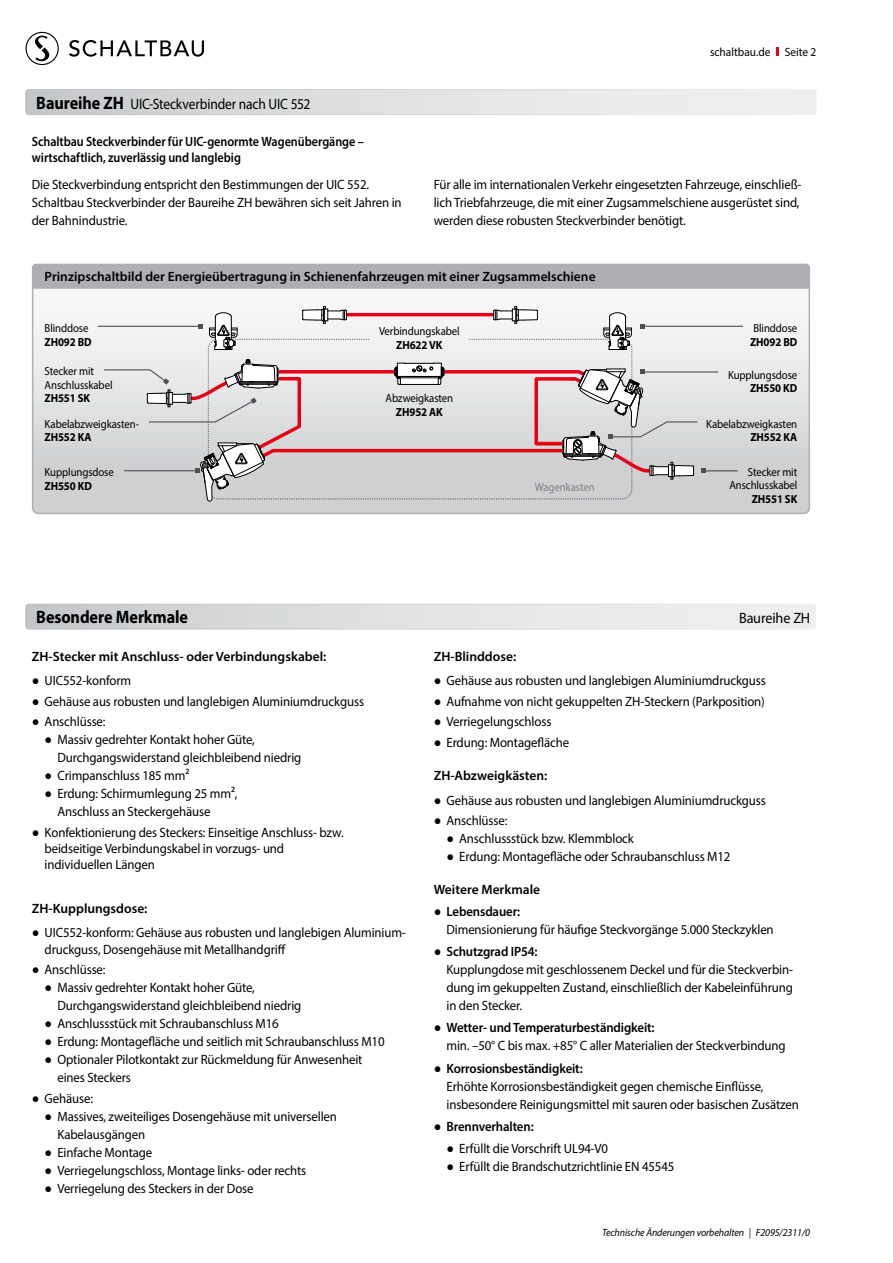
<style>
.page{position:relative;width:893px;height:1263px;background:#fff}
.page>*{position:absolute;margin:0;border:0;box-sizing:border-box;transform-origin:0 0}
.t1{font:700 18px "Myriad Pro";letter-spacing:-.005em;color:#000;scale:.9 1}
.t2{font:15px "Myriad Pro";letter-spacing:-.01em;color:#000;scale:.9 1}
.t3{font:15px "Myriad Pro";letter-spacing:-.01em;color:#000;scale:.95 1}
.t4{font:13.5px/18px "Myriad Pro";letter-spacing:-.01em;color:#000;scale:.95 1}
.t5{font:600 13.5px "Myriad Pro";color:#000}
.t6{font:600 13.5px/16.2px "Myriad Pro";color:#000;scale:.9 1}
.t7{font:600 13.5px "Myriad Pro";color:#000;scale:.95 1}
.t8{font:12px "Myriad Pro";color:#000;scale:.95 1}
.t9{font:11.7px/13.5px "Myriad Pro";letter-spacing:-.01em;color:#000;scale:.92 1}
.t10{font:700 11.7px "Myriad Pro";letter-spacing:-.01em;color:#000;scale:.92 1}
.t11{font:11.7px "Myriad Pro";letter-spacing:-.01em;color:#818084;scale:.92 1}
.t12{font:italic 10.5px "Myriad Pro";letter-spacing:-.01em;color:#000;scale:.95 1}
.s1{font-weight:700;font-size:18px}
.s2{font-family:"Arial"}
.s3{font-weight:600}
.s4{font-family:"Arial";font-weight:400}
</style>
<div class="page">
<svg style="left:26px;top:32px;width:33px;height:33px"></svg>
<svg style="left:69px;top:40px;width:135px;height:17px"></svg>
<svg style="left:32px;top:289px;width:778px;height:226px"></svg>
<svg style="left:31px;top:263px;width:780px;height:26px;background:#b1b2b5"></svg>
<hr style="left:321px;top:313px;width:194px;height:3px;background:#e60012">
<svg style="left:302px;top:306px;width:45px;height:18px"></svg>
<svg style="left:493px;top:306px;width:45px;height:18px"></svg>
<svg style="left:209px;top:312px;width:29px;height:40px"></svg>
<svg style="left:603px;top:312px;width:29px;height:38px"></svg>
<hr style="left:643px;top:326px;width:100px;height:1px;background:#504f53">
<svg style="left:640px;top:324px;width:5px;height:4px"></svg>
<hr style="left:98px;top:326px;width:102px;height:1px;background:#504f53">
<svg style="left:198px;top:324px;width:4px;height:4px"></svg>
<hr style="left:643px;top:371px;width:75px;height:2px;background:#504f53">
<hr style="left:703px;top:470px;width:35px;height:1px;background:#504f53">
<svg style="left:103px;top:359px;width:602px;height:143px;background:#d3cbcd"></svg>
<svg style="left:776px;top:48px;width:3px;height:8px"></svg>
<svg style="left:28px;top:91px;width:786px;height:22px;background:#dee0e1"></svg>
<div style="left:26px;top:89px;width:790px;height:26px;border:1px solid #fff;border-radius:3px"></div>
<svg style="left:26px;top:604px;width:788px;height:25px;background:#dee0e1"></svg>
<div style="left:26px;top:604px;width:790px;height:25px;border:1px solid #fff;border-radius:3px"></div>
<p class="t2" style="left:36px;top:95px;width:306px"><span class="s1">Baureihe ZH</span> UIC-Steckverbinder nach UIC 552</p>
<p class="t6" style="left:32px;top:133px;width:370px">Schaltbau Steckverbinder für UIC-genormte Wagenübergänge – wirtschaftlich, zuverlässig und langlebig</p>
<p class="t4" style="left:32px;top:175px;width:391px">Die Steckverbindung entspricht den Bestimmungen der UIC 552.<br>Schaltbau Steckverbinder der Baureihe ZH bewähren sich seit Jahren in der Bahnindustrie.</p>
<p class="t8" style="left:710px;top:45px;width:114px">schaltbau.de Seite 2</p>
<p class="t4" style="left:434px;top:175px;width:389px">Für alle im internationalen Verkehr eingesetzten Fahrzeuge, einschließ&shy;lich Triebfahrzeuge, die mit einer Zugsammelschiene ausgerüstet sind, werden diese robusten Steckverbinder benötigt.</p>
<p class="t5" style="left:45px;top:268px;width:552px">Prinzipschaltbild der Energieübertragung in Schienenfahrzeugen mit einer Zugsammelschiene</p>
<p class="t9" style="left:45px;top:321px;width:49px">Blinddose</p>
<p class="t10" style="left:45px;top:334px;width:53px">ZH092 BD</p>
<p class="t9" style="left:45px;top:364px;width:75px">Stecker mit<br>Anschlusskabel</p>
<p class="t10" style="left:45px;top:391px;width:51px">ZH551 SK</p>
<p class="t9" style="left:45px;top:417px;width:104px">Kabelabzweigkasten-</p>
<p class="t10" style="left:45px;top:430px;width:53px">ZH552 KA</p>
<p class="t9" style="left:45px;top:465px;width:77px">Kupplungsdose</p>
<p class="t10" style="left:45px;top:478px;width:53px">ZH550 KD</p>
<p class="t9" style="left:379px;top:324px;width:89px">Verbindungskabel</p>
<p class="t10" style="left:396px;top:337px;width:52px">ZH622 VK</p>
<p class="t9" style="left:385px;top:392px;width:75px">Abzweigkasten</p>
<p class="t10" style="left:396px;top:404px;width:52px">ZH952 AK</p>
<p class="t11" style="left:535px;top:480px;width:67px">Wagenkasten</p>
<p class="t9" style="left:753px;top:321px;width:49px">Blinddose</p>
<p class="t10" style="left:750px;top:334px;width:53px">ZH092 BD</p>
<p class="t9" style="left:728px;top:368px;width:77px">Kupplungsdose</p>
<p class="t10" style="left:750px;top:380px;width:53px">ZH550 KD</p>
<p class="t9" style="left:706px;top:417px;width:101px">Kabelabzweigkasten</p>
<p class="t10" style="left:750px;top:430px;width:53px">ZH552 KA</p>
<p class="t9" style="left:729px;top:465px;width:75px;text-align:right">Stecker mit<br>Anschlusskabel</p>
<p class="t10" style="left:752px;top:491px;width:51px">ZH551 SK</p>
<h1 class="t1" style="left:36px;top:605px;width:170px">Besondere Merkmale</h1>
<p class="t3" style="left:739px;top:609px;width:76px">Baureihe ZH</p>
<p class="t5" style="left:32px;top:648px;width:296px">ZH-Stecker mit Anschluss- oder Verbindungskabel:</p>
<p class="t4" style="left:32px;top:672px;width:106px"><span class="s2">●</span> UIC552-konform</p>
<p class="t4" style="left:32px;top:692px;width:351px"><span class="s2">●</span> Gehäuse aus robusten und langlebigen Aluminiumdruckguss</p>
<p class="t4" style="left:32px;top:713px;width:79px"><span class="s2">●</span> Anschlüsse:</p>
<p class="t4" style="left:57px;top:731px;width:258px;text-indent:-13px"><span class="s2">●</span> Massiv gedrehter Kontakt hoher Güte,<br>Durchgangswiderstand gleichbleibend niedrig</p>
<p class="t4" style="left:45px;top:767px;width:154px"><span class="s2">●</span> Crimpanschluss 185 mm²</p>
<p class="t4" style="left:57px;top:785px;width:191px;text-indent:-13px"><span class="s2">●</span> Erdung: Schirmumlegung 25 mm²,<br>Anschluss an Steckergehäuse</p>
<p class="t4" style="left:45px;top:824px;width:316px;line-height:16.2px;text-indent:-13px"><span class="s2">●</span> Konfektionierung des Steckers: Einseitige Anschluss- bzw. beidseitige Verbindungskabel in vorzugs- und individuellen Längen</p>
<p class="t5" style="left:32px;top:899px;width:117px">ZH-Kupplungsdose:</p>
<p class="t4" style="left:45px;top:924px;width:382px;line-height:16.2px;text-indent:-13px"><span class="s2">●</span> UIC552-konform: Gehäuse aus robusten und langlebigen Aluminium&shy;druckguss, Dosengehäuse mit Metallhandgriff</p>
<p class="t4" style="left:32px;top:960px;width:79px"><span class="s2">●</span> Anschlüsse:</p>
<p class="t4" style="left:57px;top:978px;width:258px;text-indent:-13px"><span class="s2">●</span> Massiv gedrehter Kontakt hoher Güte,<br>Durchgangswiderstand gleichbleibend niedrig</p>
<p class="t4" style="left:45px;top:1014px;width:248px"><span class="s2">●</span> Anschlussstück mit Schraubanschluss M16</p>
<p class="t4" style="left:45px;top:1032px;width:359px"><span class="s2">●</span> Erdung: Montagefläche und seitlich mit Schraubanschluss M10</p>
<p class="t4" style="left:57px;top:1050px;width:323px;text-indent:-13px"><span class="s2">●</span> Optionaler Pilotkontakt zur Rückmeldung für Anwesenheit eines Steckers</p>
<p class="t4" style="left:32px;top:1089px;width:66px"><span class="s2">●</span> Gehäuse:</p>
<p class="t4" style="left:57px;top:1107px;width:296px;text-indent:-13px"><span class="s2">●</span> Massives, zweiteiliges Dosengehäuse mit universellen<br>Kabelausgängen</p>
<p class="t4" style="left:45px;top:1143px;width:115px"><span class="s2">●</span> Einfache Montage</p>
<p class="t4" style="left:45px;top:1161px;width:277px"><span class="s2">●</span> Verriegelungschloss, Montage links- oder rechts</p>
<p class="t4" style="left:45px;top:1179px;width:221px"><span class="s2">●</span> Verriegelung des Steckers in der Dose</p>
<p class="t5" style="left:434px;top:648px;width:84px">ZH-Blinddose:</p>
<p class="t4" style="left:434px;top:672px;width:351px"><span class="s2">●</span> Gehäuse aus robusten und langlebigen Aluminiumdruckguss</p>
<p class="t4" style="left:434px;top:692px;width:350px"><span class="s2">●</span> Aufnahme von nicht gekuppelten ZH-Steckern (Parkposition)</p>
<p class="t4" style="left:434px;top:713px;width:125px"><span class="s2">●</span> Verriegelungschloss</p>
<p class="t4" style="left:434px;top:733px;width:144px"><span class="s2">●</span> Erdung: Montagefläche</p>
<p class="t5" style="left:434px;top:767px;width:115px">ZH-Abzweigkästen:</p>
<p class="t4" style="left:434px;top:791px;width:351px"><span class="s2">●</span> Gehäuse aus robusten und langlebigen Aluminiumdruckguss</p>
<p class="t4" style="left:434px;top:811px;width:79px"><span class="s2">●</span> Anschlüsse:</p>
<p class="t4" style="left:446px;top:829px;width:199px"><span class="s2">●</span> Anschlussstück bzw. Klemmblock</p>
<p class="t4" style="left:446px;top:847px;width:300px"><span class="s2">●</span> Erdung: Montagefläche oder Schraubanschluss M12</p>
<p class="t5" style="left:434px;top:880px;width:108px">Weitere Merkmale</p>
<p class="t4" style="left:446px;top:902px;width:346px;text-indent:-13px"><span class="s2">●</span> <span class="s3">Lebensdauer:<br></span>Dimensionierung für häufige Steckvorgänge 5.000 Steckzyklen</p>
<p class="t4" style="left:446px;top:942px;width:366px;text-indent:-13px"><span class="s2">●</span> <span class="s3">Schutzgrad IP54:<br></span>Kupplungdose mit geschlossenem Deckel und für die Steckverbin&shy;dung im gekuppelten Zustand, einschließlich der Kabeleinführung in den Stecker.</p>
<p class="t4" style="left:446px;top:1018px;width:358px;text-indent:-13px"><span class="s2">●</span> <span class="s3">Wetter- und Temperaturbeständigkeit:<br></span>min. –50° C bis max. +85° C aller Materialien der Steckverbindung</p>
<p class="t4" style="left:446px;top:1059px;width:373px;text-indent:-13px"><span class="s2">●</span> <span class="s3">Korrosionsbeständigkeit:<br></span>Erhöhte Korrosionsbeständigkeit gegen chemische Einflüsse, insbesondere Reinigungsmittel mit sauren oder basischen Zusätzen</p>
<p class="t7" style="left:434px;top:1118px;width:107px"><span class="s4">●</span> Brennverhalten:</p>
<p class="t4" style="left:446px;top:1139px;width:172px"><span class="s2">●</span> Erfüllt die Vorschrift UL94-V0</p>
<p class="t4" style="left:446px;top:1157px;width:241px"><span class="s2">●</span> Erfüllt die Brandschutzrichtlinie EN 45545</p>
<p class="t12" style="left:602px;top:1226px;width:220px">Technische Änderungen vorbehalten | F2095/2311/0</p>
</div>
